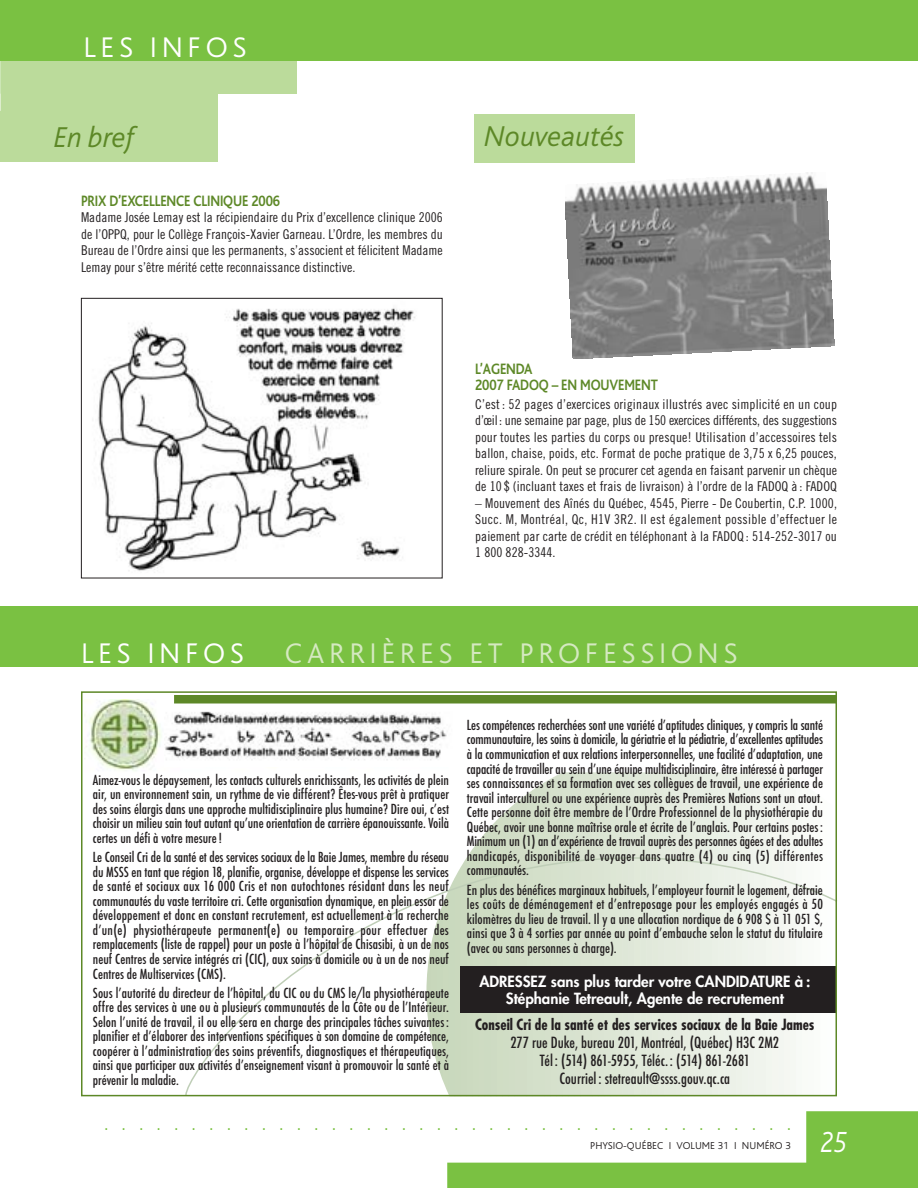
<style>
.page{position:relative;width:918px;height:1188px;background:#fff}
.page>*{position:absolute;margin:0;border:0;box-sizing:border-box;transform-origin:0 0}
.t1{font:italic 300 30.45px "Bliss";color:#fff;scale:.85 1}
.t2{font:italic 300 30px "Bliss";color:#5d8827}
.t3{font:300 29.7px "Bliss";letter-spacing:.155em;color:#d5e9c1}
.t4{font:300 29.7px "Bliss";letter-spacing:.155em;color:#fff}
.t5{font:300 21px "Helvetica";color:#7ac142}
.t6{font:700 15.75px/16.5px "Bliss";letter-spacing:-.01em;color:#5d8827;scale:.85 1}
.t7{font:500 condensed 15px/18px "Futura";color:#231f20;text-align:center}
.t8{font:800 15px/16.5px "Futura";color:#fff;text-align:center}
.t9{font:700 condensed 15px "Futura";color:#231f20}
.t10{font:500 condensed 13.5px/14.5px "Futura";color:#231f20;text-align:justify}
.t11{font:13.5px/16.5px "Trade Gothic Cond Eighteen";letter-spacing:.005em;color:#231f20;text-align:justify}
.t12{font:300 10.5px "Bliss";color:#231f20}
</style>
<div class="page">
<svg style="left:515px;top:799px;width:6px;height:8px"></svg>
<svg style="left:521px;top:794px;width:6px;height:13px"></svg>
<svg style="left:527px;top:790px;width:6px;height:17px"></svg>
<svg style="left:533px;top:786px;width:6px;height:21px"></svg>
<svg style="left:539px;top:782px;width:6px;height:25px"></svg>
<svg style="left:545px;top:778px;width:6px;height:29px"></svg>
<div style="left:551px;top:772px;width:6px;height:324px;background:#d6e1cc"></div>
<div style="left:557px;top:772px;width:6px;height:324px;background:#d6e1cd"></div>
<div style="left:563px;top:772px;width:6px;height:324px;background:#d7e2ce"></div>
<div style="left:569px;top:772px;width:6px;height:324px;background:#d7e2cf"></div>
<div style="left:575px;top:772px;width:6px;height:324px;background:#d8e2cf"></div>
<div style="left:581px;top:772px;width:6px;height:324px;background:#dae3d1"></div>
<div style="left:587px;top:772px;width:6px;height:324px;background:#dae3d1"></div>
<div style="left:593px;top:772px;width:6px;height:324px;background:#dbe4d2"></div>
<div style="left:599px;top:772px;width:6px;height:324px;background:#dbe4d3"></div>
<div style="left:605px;top:772px;width:6px;height:324px;background:#dce5d4"></div>
<div style="left:611px;top:772px;width:6px;height:324px;background:#dde7d5"></div>
<div style="left:617px;top:772px;width:6px;height:324px;background:#dee7d6"></div>
<div style="left:623px;top:772px;width:6px;height:324px;background:#dee7d7"></div>
<div style="left:629px;top:772px;width:6px;height:324px;background:#dfe7d8"></div>
<div style="left:635px;top:772px;width:6px;height:324px;background:#e1e9d9"></div>
<div style="left:641px;top:772px;width:6px;height:324px;background:#e0e9da"></div>
<div style="left:647px;top:772px;width:6px;height:324px;background:#e1e9db"></div>
<div style="left:653px;top:772px;width:6px;height:324px;background:#e2eadb"></div>
<div style="left:659px;top:772px;width:6px;height:324px;background:#e3eadd"></div>
<div style="left:665px;top:772px;width:6px;height:324px;background:#e4ebde"></div>
<div style="left:671px;top:772px;width:6px;height:324px;background:#e4ebde"></div>
<div style="left:677px;top:772px;width:6px;height:324px;background:#e5ebdf"></div>
<div style="left:683px;top:772px;width:6px;height:324px;background:#e6ece0"></div>
<div style="left:689px;top:772px;width:5px;height:324px;background:#e7ede1"></div>
<div style="left:695px;top:772px;width:5px;height:324px;background:#e7ede2"></div>
<div style="left:701px;top:772px;width:5px;height:324px;background:#e8efe4"></div>
<div style="left:707px;top:772px;width:5px;height:324px;background:#e8efe4"></div>
<div style="left:713px;top:772px;width:5px;height:324px;background:#eaf0e6"></div>
<div style="left:719px;top:772px;width:5px;height:324px;background:#ebf1e7"></div>
<div style="left:725px;top:772px;width:5px;height:324px;background:#ebf1e8"></div>
<div style="left:731px;top:772px;width:5px;height:324px;background:#ecf1e8"></div>
<div style="left:737px;top:772px;width:5px;height:324px;background:#edf2e9"></div>
<div style="left:743px;top:772px;width:5px;height:324px;background:#eef3eb"></div>
<div style="left:749px;top:772px;width:5px;height:324px;background:#eff3ec"></div>
<div style="left:755px;top:772px;width:5px;height:324px;background:#f0f4ed"></div>
<div style="left:761px;top:772px;width:5px;height:324px;background:#f0f4ed"></div>
<div style="left:767px;top:772px;width:5px;height:324px;background:#f2f6ef"></div>
<div style="left:773px;top:772px;width:5px;height:324px;background:#f4f6f0"></div>
<div style="left:779px;top:772px;width:5px;height:324px;background:#f3f6f1"></div>
<div style="left:785px;top:772px;width:5px;height:324px;background:#f5f7f2"></div>
<div style="left:791px;top:772px;width:5px;height:324px;background:#f5f8f3"></div>
<div style="left:797px;top:772px;width:5px;height:324px;background:#f7faf6"></div>
<div style="left:803px;top:772px;width:5px;height:324px;background:#f9fbf7"></div>
<div style="left:809px;top:772px;width:5px;height:324px;background:#f9fbf8"></div>
<div style="left:815px;top:772px;width:5px;height:324px;background:#fafcf9"></div>
<svg style="left:184px;top:807px;width:653px;height:290px"></svg>
<div style="left:461px;top:967px;width:376px;height:46px;background:#231f20"></div>
<svg style="left:447px;top:1111px;width:471px;height:77px"></svg>
<div style="left:2px;top:49px;width:295px;height:44px;background:#bbdb9b"></div>
<div style="left:0;top:49px;width:218px;height:113px;background:#bbdb9b"></div>
<div style="left:474px;top:114px;width:160px;height:48px;background:#bbdb9b"></div>
<img style="left:565px;top:172px;width:270px;height:187px">
<div style="left:0;top:0;width:918px;height:61px;background:#7ac142"></div>
<img style="left:98px;top:308px;width:317px;height:263px">
<div style="left:81px;top:298px;width:362px;height:280px;border:1px solid #231f20"></div>
<div style="left:0;top:606px;width:918px;height:61px;background:#7ac142"></div>
<div style="left:81px;top:691px;width:756px;height:405px;border:2px solid #5d8827"></div>
<img style="left:86px;top:700px;width:75px;height:71px">
<img style="left:165px;top:711px;width:282px;height:50px">
<div style="left:175px;top:696px;width:661px;height:7px;background:#5d8827"></div>
<div style="left:174px;top:695px;width:663px;height:9px;border:2px solid #5d8827"></div>
<h3 class="t4" style="left:84px;top:32px;width:165px">LES INFOS</h3>
<h2 class="t2" style="left:54px;top:126px;width:82px">En bref</h2>
<p class="t6" style="left:81px;top:194px;width:236px">PRIX D’EXCELLENCE CLINIQUE 2006</p>
<p class="t11" style="left:81px;top:210px;width:363px">Madame Josée Lemay est la récipiendaire du Prix d’excellence clinique 2006 de l’OPPQ, pour le Collège François-Xavier Garneau. L’Ordre, les membres du Bureau de l’Ordre ainsi que les permanents, s’associent et félicitent Madame Lemay pour s’être mérité cette reconnaissance distinctive.</p>
<h2 class="t2" style="left:485px;top:125px;width:141px">Nouveautés</h2>
<p class="t6" style="left:475px;top:362px;width:216px">L’AGENDA<br>2007 FADOQ – EN MOUVEMENT</p>
<p class="t11" style="left:475px;top:397px;width:363px">C’est : 52 pages d’exercices originaux illustrés avec simplicité en un coup d’œil: une semaine par page, plus de 150 exercices différents, des suggestions pour toutes les parties du corps ou presque! Utilisation d’accessoires tels ballon, chaise, poids, etc. Format de poche pratique de 3,75 x 6,25 pouces, reliure spirale. On peut se procurer cet agenda en faisant parvenir un chèque de 10 $ (incluant taxes et frais de livraison) à l’ordre de la FADOQ à : FADOQ</p>
<p class="t11" style="left:475px;top:496px;width:363px">– Mouvement des Aînés du Québec, 4545, Pierre - De Coubertin, C.P. 1000, Succ. M, Montréal, Qc, H1V 3R2. Il est également possible d’effectuer le paiement par carte de crédit en téléphonant à la FADOQ : 514-252-3017 ou 1 800 828-3344.</p>
<h3 class="t4" style="left:81px;top:638px;width:165px">LES INFOS</h3>
<h3 class="t3" style="left:285px;top:638px;width:454px">CARRIÈRES ET PROFESSIONS</h3>
<p class="t10" style="left:93px;top:773px;width:358px">Aimez-vous le dépaysement, les contacts culturels enrichissants, les activités de plein air, un environnement sain, un rythme de vie différent? Êtes-vous prêt à pratiquer des soins élargis dans une approche multidisciplinaire plus humaine? Dire oui, c’est choisir un milieu sain tout autant qu’une orientation de carrière épanouissante. Voilà certes un défi à votre mesure !</p>
<p class="t10" style="left:93px;top:851px;width:358px">Le Conseil Cri de la santé et des services sociaux de la Baie James, membre du réseau du MSSS en tant que région 18, planifie, organise, développe et dispense les services de santé et sociaux aux 16 000 Cris et non autochtones résidant dans les neuf communautés du vaste territoire cri. Cette organisation dynamique, en plein essor de développement et donc en constant recrutement, est actuellement à la recherche d’un(e) physiothérapeute permanent(e) ou temporaire pour effectuer des remplacements (liste de rappel) pour un poste à l’hôpital de Chisasibi, à un de nos neuf Centres de service intégrés cri (CIC), aux soins à domicile ou à un de nos neuf Centres de Multiservices (CMS).</p>
<p class="t10" style="left:93px;top:986px;width:358px">Sous l’autorité du directeur de l’hôpital, du CIC ou du CMS le/la physiothérapeute offre des services à une ou à plusieurs communautés de la Côte ou de l’Intérieur.<br>Selon l’unité de travail, il ou elle sera en charge des principales tâches suivantes : planifier et d’élaborer des interventions spécifiques à son domaine de compétence, coopérer à l’administration des soins préventifs, diagnostiques et thérapeutiques, ainsi que participer aux activités d’enseignement visant à promouvoir la santé et à prévenir la maladie.</p>
<p class="t10" style="left:467px;top:718px;width:358px">Les compétences recherchées sont une variété d’aptitudes cliniques, y compris la santé communautaire, les soins à domicile, la gériatrie et la pédiatrie, d’excellentes aptitudes à la communication et aux relations interpersonnelles, une facilité d’adaptation, une capacité de travailler au sein d’une équipe multidisciplinaire, être intéressé à partager ses connaissances et sa formation avec ses collègues de travail, une expérience de travail interculturel ou une expérience auprès des Premières Nations sont un atout.<br>Cette personne doit être membre de l’Ordre Professionnel de la physiothérapie du Québec, avoir une bonne maîtrise orale et écrite de l’anglais. Pour certains postes :<br>Minimum un (1) an d’expérience de travail auprès des personnes âgées et des adultes handicapés, disponibilité de voyager dans quatre (4) ou cinq (5) différentes communautés.</p>
<p class="t10" style="left:467px;top:883px;width:358px">En plus des bénéfices marginaux habituels, l’employeur fournit le logement, défraie les coûts de déménagement et d’entreposage pour les employés engagés à 50 kilomètres du lieu de travail. Il y a une allocation nordique de 6 908 $ à 11 051 $, ainsi que 3 à 4 sorties par année au point d’embauche selon le statut du titulaire (avec ou sans personnes à charge).</p>
<p class="t8" style="left:479px;top:975px;width:332px">ADRESSEZ sans plus tarder votre CANDIDATURE à :<br>Stéphanie Tetreault, Agente de recrutement</p>
<p class="t9" style="left:475px;top:1018px;width:341px">Conseil Cri de la santé et des services sociaux de la Baie James</p>
<p class="t7" style="left:511px;top:1035px;width:270px">277 rue Duke, bureau 201, Montréal, (Québec) H3C 2M2<br>Tél : (514) 861-5955, Téléc. : (514) 861-2681<br>Courriel : stetreault@ssss.gouv.qc.ca</p>
<h3 class="t5" style="left:103px;top:1115px;width:690px">. . . . . . . . . . . . . . . . . . . . . . . . . . . . . . . . . . . . . . . .</h3>
<p class="t12" style="left:590px;top:1140px;width:202px">PHYSIO-QUÉBEC I VOLUME 31 I NUMÉRO 3</p>
<h1 class="t1" style="left:820px;top:1131px;width:33px">25</h1>
</div>
